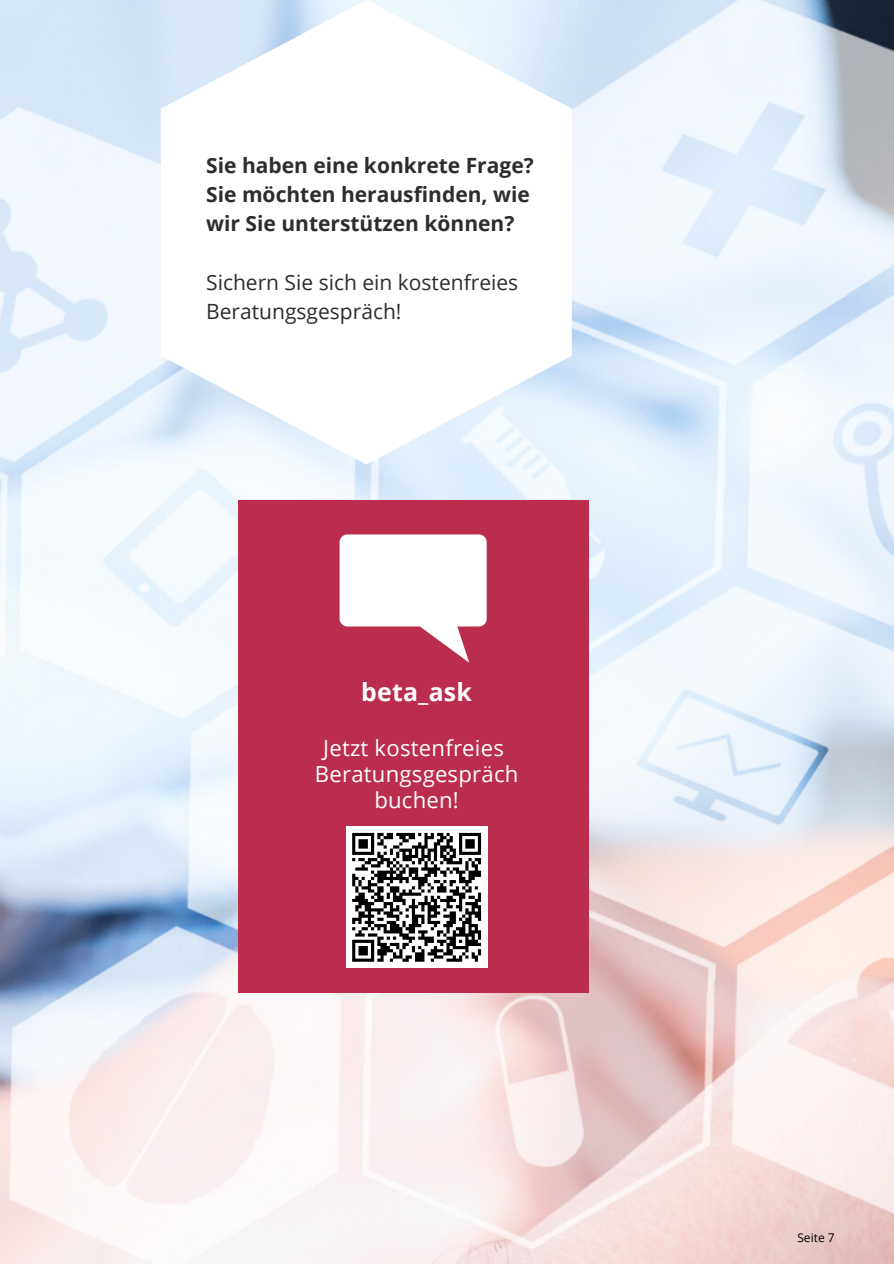
<style>
.page{position:relative;width:894px;height:1264px;background:#fff}
.page>*{position:absolute;margin:0;border:0;box-sizing:border-box;transform-origin:0 0}
.t1{font:700 24.75px "Open Sans";letter-spacing:.01em;color:#fff}
.t2{font:22.05px/25.8px "Open Sans";letter-spacing:.01em;color:#fff;text-align:center}
.t3{font:700 21px/29.2px "Open Sans";color:#2e2c2d}
.t4{font:21px/29.2px "Open Sans";color:#2e2c2d}
.t5{font:12px "Open Sans";color:#000}
</style>
<div class="page">
<img style="left:0;top:0;width:893px;height:1263px">
<div style="left:238px;top:500px;width:350px;height:492px;background:#bb2d4d"></div>
<svg style="left:339px;top:534px;width:147px;height:129px"></svg>
<div style="left:346px;top:826px;width:141px;height:142px;background:#fff"></div>
<svg style="left:352px;top:832px;width:130px;height:130px"></svg>
<svg style="left:161px;top:0;width:410px;height:464px"></svg>
<p class="t3" style="left:206px;top:150px;width:329px">Sie haben eine konkrete Frage?<br>Sie möchten herausfinden, wie wir Sie unterstützen können?</p>
<p class="t4" style="left:206px;top:267px;width:313px">Sichern Sie sich ein kostenfreies<br>Beratungsgespräch!</p>
<p class="t1" style="left:361px;top:674px;width:112px">beta_ask</p>
<p class="t2" style="left:315px;top:734px;width:205px">Jetzt kostenfreies<br>Beratungsgespräch buchen!</p>
<p class="t5" style="left:797px;top:1228px;width:39px">Seite 7</p>
</div>
